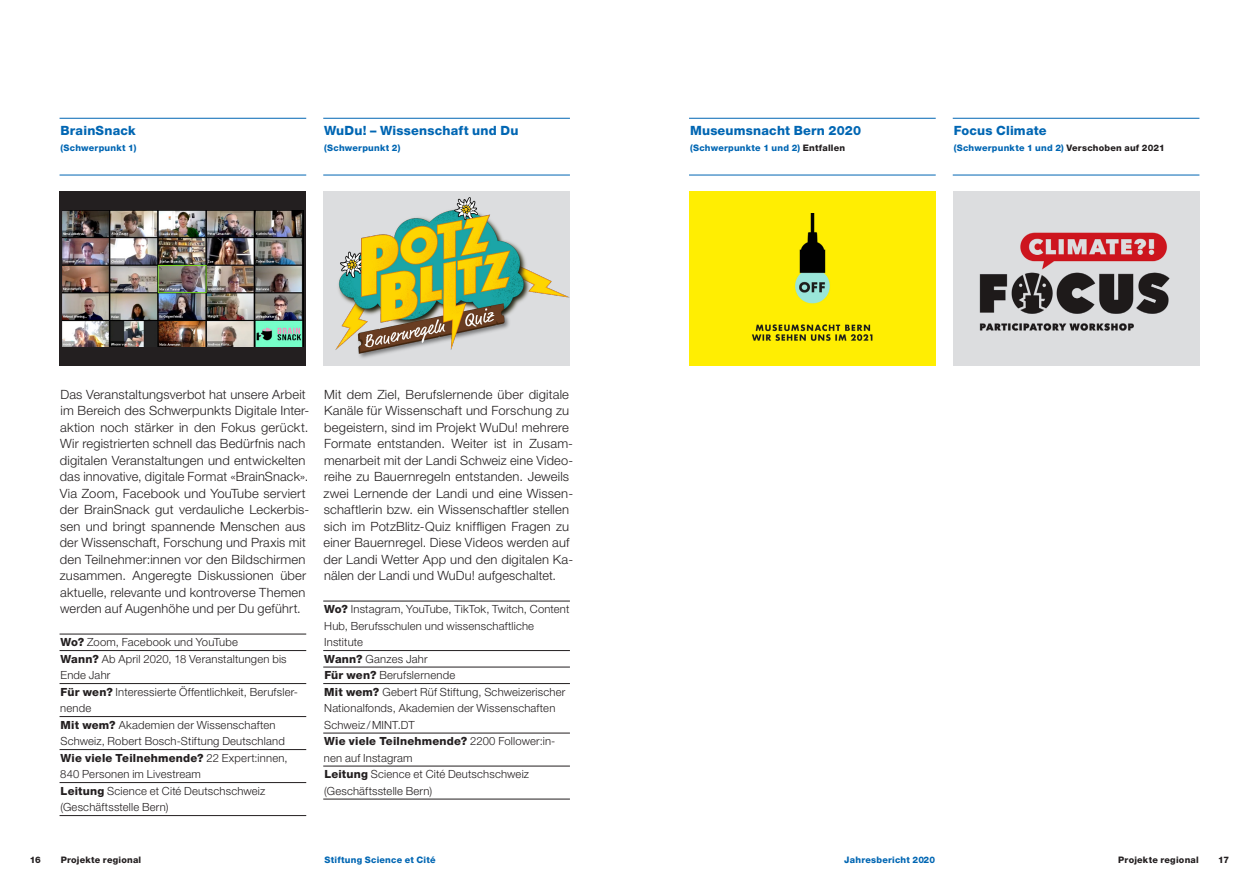
<style>
.page{position:relative;width:1259px;height:893px;background:#fff}
.page>*{position:absolute;margin:0;border:0;box-sizing:border-box;transform-origin:0 0}
.t1{font:300 12.75px/16.5px "Helvetica Neue LT Std";letter-spacing:.015em;color:#231f20}
.t2{font:800 12.75px "Helvetica Neue LT Std";letter-spacing:.015em;color:#0166b3}
.t3{font:300 11.25px/16.5px "Helvetica Neue LT Std";letter-spacing:.015em;color:#231f20}
.t4{font:800 9px "Helvetica Neue LT Std";letter-spacing:.025em;color:#0166b3}
.t5{font:800 9px "Helvetica Neue LT Std";letter-spacing:.025em;color:#231f20}
.s1{font-weight:800}
.s2{color:#231f20}
</style>
<div class="page">
<hr style="left:60px;top:118px;width:246px;height:1px;background:#0166b3">
<hr style="left:60px;top:175px;width:246px;height:1px;background:#0166b3">
<hr style="left:323px;top:118px;width:247px;height:1px;background:#0166b3">
<hr style="left:323px;top:175px;width:247px;height:1px;background:#0166b3">
<hr style="left:689px;top:118px;width:246px;height:1px;background:#0166b3">
<hr style="left:689px;top:175px;width:246px;height:1px;background:#0166b3">
<hr style="left:952px;top:118px;width:247px;height:1px;background:#0166b3">
<hr style="left:952px;top:175px;width:247px;height:1px;background:#0166b3">
<hr style="left:60px;top:634px;width:246px;height:1px;background:#231f20">
<hr style="left:60px;top:650px;width:246px;height:1px;background:#231f20">
<hr style="left:60px;top:683px;width:246px;height:1px;background:#231f20">
<hr style="left:60px;top:716px;width:246px;height:1px;background:#231f20">
<hr style="left:60px;top:749px;width:246px;height:1px;background:#231f20">
<hr style="left:60px;top:782px;width:246px;height:1px;background:#231f20">
<hr style="left:60px;top:815px;width:246px;height:1px;background:#231f20">
<hr style="left:323px;top:601px;width:247px;height:1px;background:#231f20">
<hr style="left:323px;top:650px;width:247px;height:1px;background:#231f20">
<hr style="left:323px;top:667px;width:247px;height:1px;background:#231f20">
<hr style="left:323px;top:683px;width:247px;height:1px;background:#231f20">
<hr style="left:323px;top:733px;width:247px;height:1px;background:#231f20">
<hr style="left:323px;top:766px;width:247px;height:1px;background:#231f20">
<hr style="left:323px;top:799px;width:247px;height:1px;background:#231f20">
<div style="left:60px;top:192px;width:246px;height:174px;background:#231f20"></div>
<img style="left:62px;top:210px;width:241px;height:137px">
<div style="left:323px;top:192px;width:247px;height:174px;background:#dcdddf"></div>
<img style="left:335px;top:197px;width:235px;height:161px">
<div style="left:689px;top:192px;width:246px;height:174px;background:#ffee02"></div>
<img style="left:751px;top:213px;width:122px;height:128px">
<div style="left:952px;top:192px;width:247px;height:174px;background:#dcdddf"></div>
<img style="left:979px;top:232px;width:191px;height:99px">
<p class="t2" style="left:61px;top:123px;width:77px">BrainSnack</p>
<p class="t4" style="left:61px;top:143px;width:77px">(Schwerpunkt 1)</p>
<p class="t2" style="left:324px;top:123px;width:196px">WuDu! – Wissenschaft und Du</p>
<p class="t4" style="left:324px;top:143px;width:78px">(Schwerpunkt 2)</p>
<p class="t1" style="left:60px;top:386px;width:251px">Das Veranstaltungsverbot hat unsere Arbeit im Bereich des Schwerpunkts Digitale Inter&shy;aktion noch stärker in den Fokus gerückt.<br>Wir registrierten schnell das Bedürfnis nach digitalen Veranstaltungen und entwickelten das innovative, digitale Format «BrainSnack».<br>Via Zoom, Facebook und YouTube serviert der BrainSnack gut verdauliche Leckerbis&shy;sen und bringt spannende Menschen aus der Wissenschaft, Forschung und Praxis mit den Teilnehmer:innen vor den Bildschirmen zusammen. Angeregte Diskussionen über aktuelle, relevante und kontroverse Themen werden auf Augenhöhe und per Du geführt.</p>
<p class="t3" style="left:60px;top:634px;width:239px"><span class="s1">Wo?</span> Zoom, Facebook und YouTube<br><span class="s1">Wann?</span> Ab April 2020, 18 Veranstaltungen bis<br>Ende Jahr<br><span class="s1">Für wen?</span> Interessierte Öffentlichkeit, Berufsler&shy;nende<br><span class="s1">Mit wem?</span> Akademien der Wissenschaften<br>Schweiz, Robert Bosch-Stiftung Deutschland<br><span class="s1">Wie viele Teilnehmende?</span> 22 Expert:innen,<br>840 Personen im Livestream<br><span class="s1">Leitung</span> Science et Cité Deutschschweiz (Geschäftsstelle Bern)</p>
<p class="t1" style="left:323px;top:386px;width:251px">Mit dem Ziel, Berufslernende über digitale Kanäle für Wissenschaft und Forschung zu begeistern, sind im Projekt WuDu! mehrere Formate entstanden. Weiter ist in Zusam&shy;menarbeit mit der Landi Schweiz eine Video&shy;reihe zu Bauernregeln entstanden. Jeweils zwei Lernende der Landi und eine Wissen&shy;schaftlerin bzw. ein Wissenschaftler stellen sich im PotzBlitz-Quiz kniffligen Fragen zu einer Bauernregel. Diese Videos werden auf der Landi Wetter App und den digitalen Ka&shy;nälen der Landi und WuDu! aufgeschaltet.</p>
<p class="t3" style="left:324px;top:601px;width:247px"><span class="s1">Wo?</span> Instagram, YouTube, TikTok, Twitch, Content<br>Hub, Berufsschulen und wissenschaftliche<br>Institute<br><span class="s1">Wann?</span> Ganzes Jahr<br><span class="s1">Für wen?</span> Berufslernende<br><span class="s1">Mit wem?</span> Gebert Rüf Stiftung, Schweizerischer<br>Nationalfonds, Akademien der Wissenschaften<br>Schweiz /MINT.DT<br><span class="s1">Wie viele Teilnehmende?</span> 2200 Follower:in&shy;nen auf Instagram<br><span class="s1">Leitung</span> Science et Cité Deutschschweiz (Geschäftsstelle Bern)</p>
<p class="t2" style="left:690px;top:123px;width:173px">Museumsnacht Bern 2020</p>
<p class="t4" style="left:690px;top:143px;width:157px">(Schwerpunkte 1 und 2) <span class="s2">Entfallen</span></p>
<p class="t2" style="left:953px;top:123px;width:94px">Focus Climate</p>
<p class="t4" style="left:954px;top:143px;width:212px">(Schwerpunkte 1 und 2) <span class="s2">Verschoben auf 2021</span></p>
<p class="t5" style="left:30px;top:855px;width:13px">16</p>
<p class="t5" style="left:61px;top:855px;width:82px">Projekte regional</p>
<p class="t4" style="left:324px;top:855px;width:113px">Stiftung Science et Cité</p>
<p class="t4" style="left:844px;top:855px;width:92px">Jahresbericht 2020</p>
<p class="t5" style="left:1118px;top:855px;width:82px">Projekte regional</p>
<p class="t5" style="left:1218px;top:855px;width:12px">17</p>
</div>
